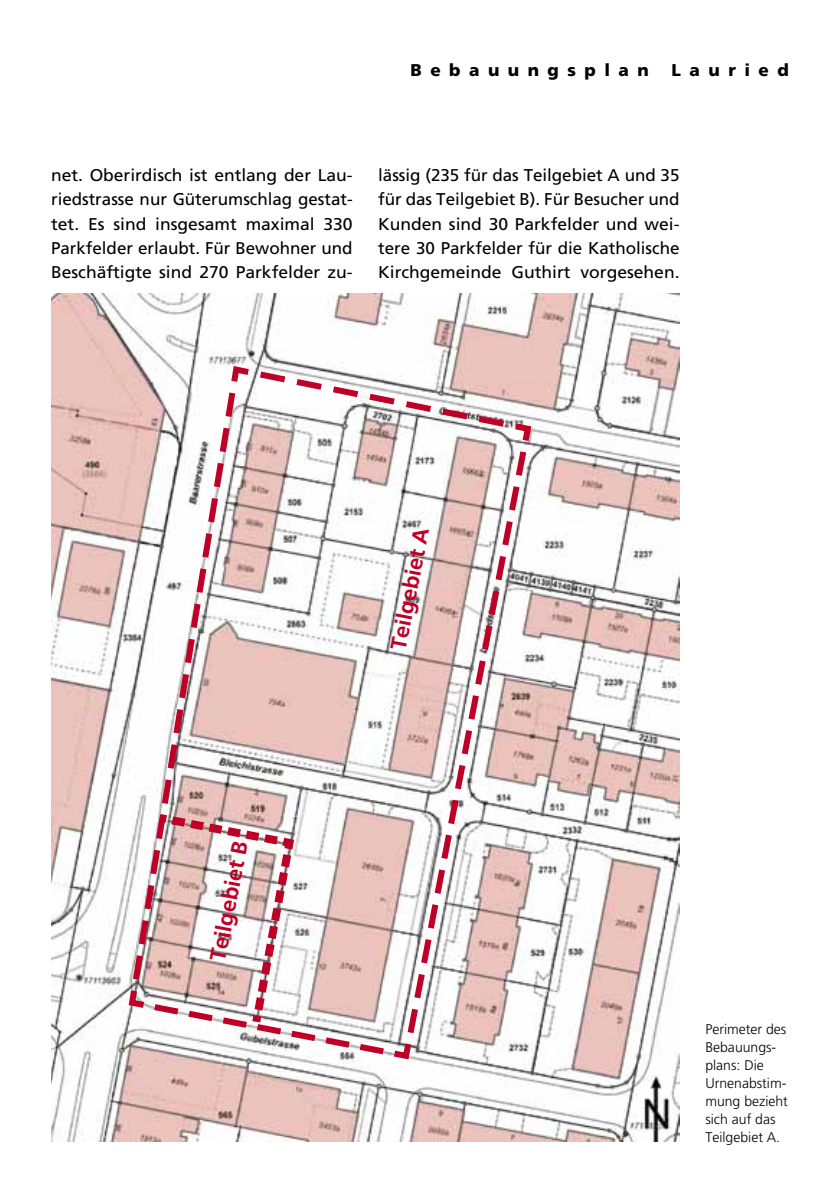
<style>
.page{position:relative;width:840px;height:1191px;background:#fff}
.page>*{position:absolute;margin:0;border:0;box-sizing:border-box;transform-origin:0 0}
.t1{font:700 22px "Frutiger";color:#be0027}
.t2{font:17px/24px "Frutiger";color:#000;text-align:justify}
.t3{font:900 17px "Frutiger";letter-spacing:.5em;color:#000}
.t4{font:300 14px/18px "Frutiger";color:#000}
</style>
<div class="page">
<img style="left:51px;top:293px;width:628px;height:848px">
<svg style="left:125px;top:362px;width:409px;height:700px"></svg>
<svg style="left:142px;top:808px;width:248px;height:250px"></svg>
<p class="t3" style="left:410px;top:59px;width:240px">Bebauungsplan</p>
<p class="t3" style="left:671px;top:59px;width:119px">Lauried</p>
<p class="t2" style="left:51px;top:163px;width:303px">net. Oberirdisch ist entlang der Lau&shy;riedstrasse nur Güterumschlag gestat&shy;tet. Es sind insgesamt maximal 330<br>Parkfelder erlaubt. Für Bewohner und Beschäftigte sind 270 Parkfelder zu-</p>
<p class="t2" style="left:378px;top:163px;width:303px">lässig (235 für das Teilgebiet A und 35 für das Teilgebiet B). Für Besucher und Kunden sind 30 Parkfelder und wei&shy;tere 30 Parkfelder für die Katholische Kirchgemeinde Guthirt vorgesehen.</p>
<p class="t1" style="left:204px;top:958px;width:123px;rotate:-79deg">Teilgebiet B</p>
<p class="t1" style="left:385px;top:647px;width:126px;rotate:-79deg">Teilgebiet A</p>
<p class="t4" style="left:705px;top:1019px;width:84px">Perimeter des<br>Bebauungs&shy;plans: Die<br>Urnenabstim&shy;mung bezieht sich auf das<br>Teilgebiet A.</p>
</div>
